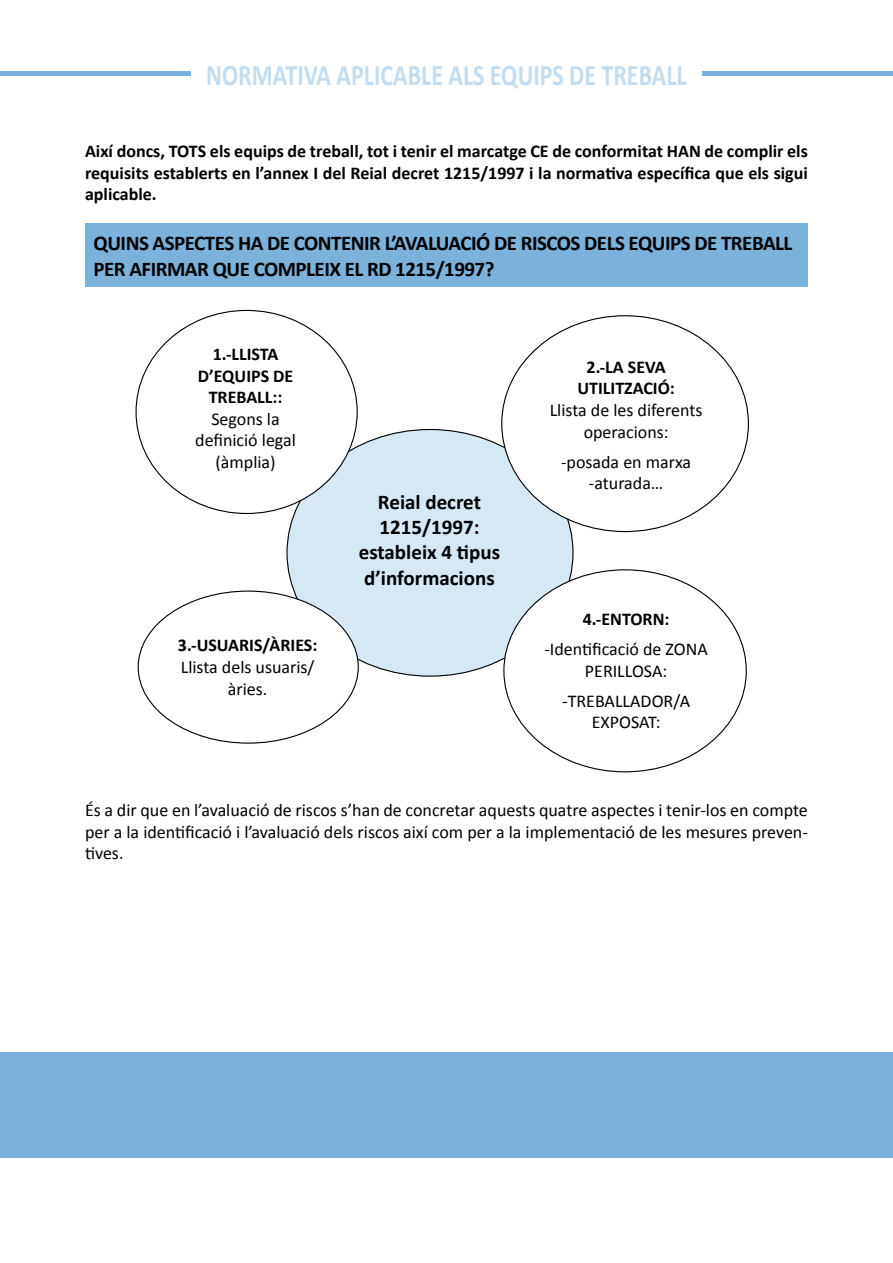
<style>
.page{position:relative;width:893px;height:1263px;background:#fff}
.page>*{position:absolute;margin:0;border:0;box-sizing:border-box;transform-origin:0 0}
.t1{font:700 30px "Calibri";color:#c3dcef;scale:.8 1}
.t2{font:700 21px/25.2px "Calibri";letter-spacing:-.025em;color:#000}
.t3{font:700 21px/25.2px "Calibri";color:#000;text-align:center}
.t4{font:18px/21.6px "Calibri";color:#000;text-align:center}
.t5{font:700 18px/21.6px "Calibri";color:#000;text-align:center}
</style>
<div class="page">
<div style="left:0;top:1052px;width:893px;height:106px;background:#7ab2dc"></div>
<div style="left:0;top:71px;width:893px;height:5px;background:#7ab2dc"></div>
<div style="left:85px;top:223px;width:723px;height:64px;background:#7ab2dc"></div>
<div style="left:287px;top:429px;width:286px;height:247px;background:#d7e8f5;border-radius:50%"></div>
<div style="left:136px;top:310px;width:221px;height:203px;background:#fff;border-radius:50%"></div>
<div style="left:502px;top:316px;width:246px;height:215px;background:#fff;border-radius:50%"></div>
<div style="left:504px;top:570px;width:242px;height:202px;background:#fff;border-radius:50%"></div>
<div style="left:138px;top:591px;width:220px;height:152px;background:#fff;border-radius:50%"></div>
<div style="left:191px;top:42px;width:511px;height:63px;background:#fff"></div>
<h1 class="t1" style="left:206px;top:56px;width:602px">NORMATIVA APLICABLE ALS EQUIPS DE TREBALL</h1>
<p class="t5" style="left:85px;top:140px;width:724px;text-align:justify">Així doncs, TOTS els equips de treball, tot i tenir el marcatge CE de conformitat HAN de complir els requisits establerts en l’annex I del Reial decret 1215/1997 i la normativa específica que els sigui aplicable.</p>
<p class="t2" style="left:94px;top:231px;width:700px">QUINS ASPECTES HA DE CONTENIR L’AVALUACIÓ DE RISCOS DELS EQUIPS DE TREBALL<br>PER AFIRMAR QUE COMPLEIX EL RD 1215/1997?</p>
<p class="t5" style="left:198px;top:343px;width:97px">1.-LLISTA<br>D’EQUIPS DE<br>TREBALL::</p>
<p class="t4" style="left:195px;top:408px;width:102px">Segons la definició legal (àmplia)</p>
<p class="t5" style="left:178px;top:635px;width:141px">3.-USUARIS/ÀRIES:</p>
<p class="t4" style="left:181px;top:656px;width:135px">Llista dels usuaris/ àries.</p>
<p class="t3" style="left:359px;top:489px;width:143px">Reial decret<br>1215/1997: estableix 4 tipus d’informacions</p>
<p class="t5" style="left:577px;top:356px;width:99px">2.-LA SEVA<br>UTILITZACIÓ:</p>
<p class="t4" style="left:550px;top:399px;width:154px">Llista de les diferents operacions:</p>
<p class="t4" style="left:561px;top:451px;width:132px">-posada en marxa -aturada…</p>
<p class="t5" style="left:583px;top:608px;width:88px">4.-ENTORN:</p>
<p class="t4" style="left:544px;top:638px;width:165px">-Identificació de ZONA<br>PERILLOSA:</p>
<p class="t4" style="left:562px;top:690px;width:129px">-TREBALLADOR/A<br>EXPOSAT:</p>
<p class="t4" style="left:85px;top:799px;width:724px;text-align:justify">És a dir que en l’avaluació de riscos s’han de concretar aquests quatre aspectes i tenir-los en compte per a la identificació i l’avaluació dels riscos així com per a la implementació de les mesures preven&shy;tives.</p>
</div>
